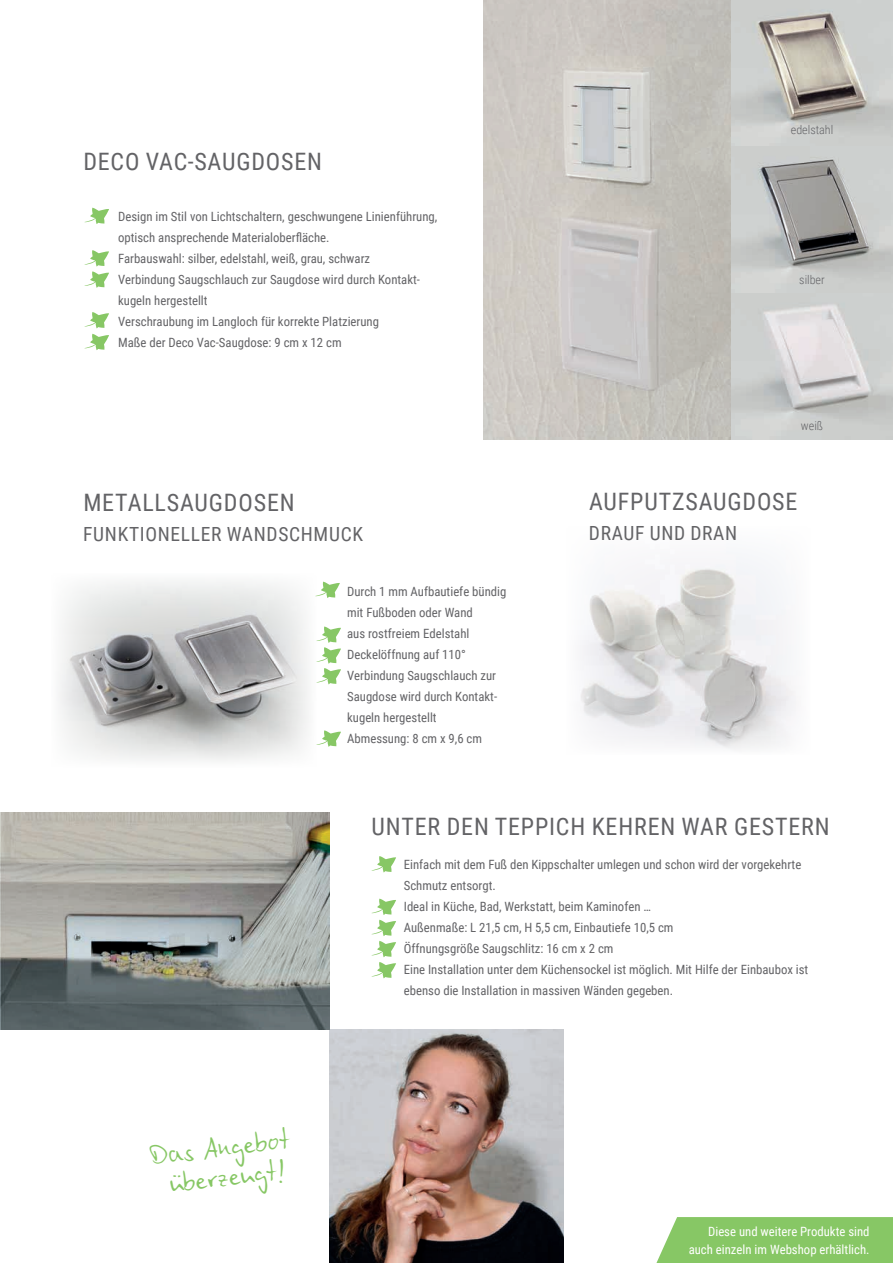
<style>
.page{position:relative;width:893px;height:1263px;background:#fff}
.page>*{position:absolute;margin:0;border:0;box-sizing:border-box;transform-origin:0 0}
.t1{font:31.8px/30px "Ego LT";color:#87c765;text-align:center}
.t2{font:24px "Roboto Condensed";letter-spacing:.035em;color:#636366}
.t3{font:19.5px "Roboto Condensed";letter-spacing:.035em;color:#636366}
.t4{font:12.75px/21px "Roboto Condensed";color:#636366}
.t5{font:12.75px/18px "Roboto Condensed";color:#fff;text-align:right}
.t6{font:300 12.15px "Roboto Condensed";color:#636366}
</style>
<div class="page">
<img style="left:59px;top:581px;width:249px;height:180px">
<img style="left:483px;top:0;width:248px;height:440px">
<img style="left:731px;top:0;width:162px;height:440px">
<img style="left:330px;top:1029px;width:233px;height:234px">
<img style="left:580px;top:560px;width:216px;height:190px">
<img style="left:0;top:812px;width:330px;height:217px">
<svg style="left:84px;top:207px;width:25px;height:17px"></svg>
<svg style="left:84px;top:250px;width:25px;height:38px"></svg>
<svg style="left:84px;top:312px;width:25px;height:16px"></svg>
<svg style="left:371px;top:856px;width:25px;height:16px"></svg>
<svg style="left:315px;top:581px;width:25px;height:17px"></svg>
<svg style="left:84px;top:334px;width:25px;height:16px"></svg>
<svg style="left:371px;top:898px;width:25px;height:80px"></svg>
<svg style="left:316px;top:626px;width:25px;height:58px"></svg>
<svg style="left:316px;top:730px;width:25px;height:17px"></svg>
<div style="left:656px;top:1217px;width:237px;height:46px;background:#87c765"></div>
<h2 class="t2" style="left:83px;top:145px;width:240px">DECO VAC-SAUGDOSEN</h2>
<p class="t4" style="left:118px;top:205px;width:321px">Design im Stil von Lichtschaltern, geschwungene Linienführung, optisch ansprechende Materialoberfläche.<br>Farbauswahl: silber, edelstahl, weiß, grau, schwarz<br>Verbindung Saugschlauch zur Saugdose wird durch Kontakt&shy;kugeln hergestellt<br>Verschraubung im Langloch für korrekte Platzierung<br>Maße der Deco Vac-Saugdose: 9 cm x 12 cm</p>
<h2 class="t2" style="left:83px;top:486px;width:213px">METALLSAUGDOSEN</h2>
<h3 class="t3" style="left:83px;top:520px;width:281px">FUNKTIONELLER WANDSCHMUCK</h3>
<p class="t4" style="left:347px;top:580px;width:161px">Durch 1 mm Aufbautiefe bündig mit Fußboden oder Wand<br>aus rostfreiem Edelstahl<br>Deckelöffnung auf 110°<br>Verbindung Saugschlauch zur<br>Saugdose wird durch Kontakt&shy;kugeln hergestellt<br>Abmessung: 8 cm x 9,6 cm</p>
<p class="t6" style="left:791px;top:121px;width:44px">edelstahl</p>
<p class="t6" style="left:799px;top:271px;width:27px">silber</p>
<p class="t6" style="left:801px;top:418px;width:24px">weiß</p>
<h2 class="t2" style="left:589px;top:485px;width:210px">AUFPUTZSAUGDOSE</h2>
<h3 class="t3" style="left:589px;top:519px;width:150px">DRAUF UND DRAN</h3>
<h1 class="t1" style="left:148px;top:1139px;width:143px;rotate:-7deg">Das Angebot überzeugt!</h1>
<h2 class="t2" style="left:371px;top:810px;width:460px">UNTER DEN TEPPICH KEHREN WAR GESTERN</h2>
<p class="t4" style="left:404px;top:854px;width:406px">Einfach mit dem Fuß den Kippschalter umlegen und schon wird der vorgekehrte Schmutz entsorgt.<br>Ideal in Küche, Bad, Werkstatt, beim Kaminofen …<br>Außenmaße: L 21,5 cm, H 5,5 cm, Einbautiefe 10,5 cm<br>Öffnungsgröße Saugschlitz: 16 cm x 2 cm<br>Eine Installation unter dem Küchensockel ist möglich. Mit Hilfe der Einbaubox ist ebenso die Installation in massiven Wänden gegeben.</p>
<p class="t5" style="left:689px;top:1222px;width:182px">Diese und weitere Produkte sind auch einzeln im Webshop erhältlich.</p>
</div>
